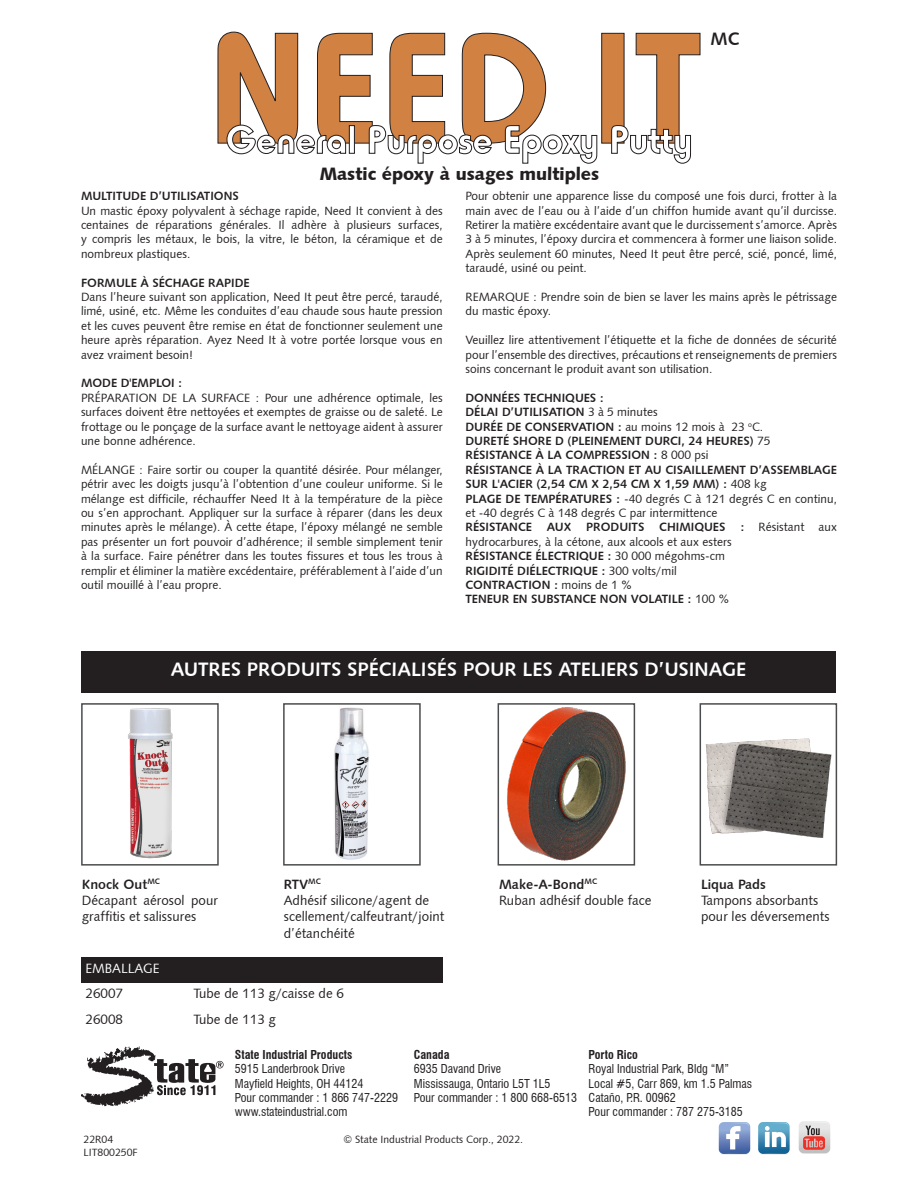
<style>
.page{position:relative;width:918px;height:1188px;background:#fff}
.page>*{position:absolute;margin:0;border:0;box-sizing:border-box;transform-origin:0 0}
.t1{font:19.5px "Humanist 531 BT Bold A";color:#fff}
.t2{font:18px "Humanist 531 BT Black A";color:#231f20}
.t3{font:18px "Humanist 531 BT Bold A";color:#231f20}
.t4{font:13.5px/16.2px "Humanist 531 BT Roman A";color:#231f20}
.t5{font:13.5px "Humanist 531 BT Bold A";color:#231f20}
.t6{font:13.5px "Humanist 531 BT Roman A";color:#fff}
.t7{font:12px/14.4px "Humanist 531 BT Roman A";color:#231f20;text-align:justify}
.t8{font:12px/14.4px "Humanist 531 BT Bold A";color:#231f20}
.t9{font:condensed 12px "Swiss 721 BT";color:#231f20}
.t10{font:700 condensed 12px "Swiss 721 BT";color:#231f20}
.t11{font:10.5px "Humanist 531 BT Roman A";color:#231f20}
.s1{font-family:"Humanist 531 BT Roman A"}
.s2{font-family:"Humanist 531 BT Bold A"}
</style>
<div class="page">
<div style="left:601px;top:33px;width:23px;height:110px;background:#d18243;border:1px solid #231f20"></div>
<svg style="left:218px;top:32px;width:379px;height:131px"></svg>
<svg style="left:611px;top:33px;width:89px;height:130px"></svg>
<div style="left:81px;top:957px;width:362px;height:26px;background:#231f20"></div>
<svg style="left:81px;top:1046px;width:143px;height:60px"></svg>
<svg style="left:718px;top:1122px;width:32px;height:33px"></svg>
<svg style="left:758px;top:1122px;width:32px;height:33px"></svg>
<svg style="left:798px;top:1121px;width:32px;height:33px"></svg>
<img style="left:128px;top:708px;width:45px;height:151px">
<div style="left:81px;top:703px;width:138px;height:163px;border:2px solid #4b4c4d"></div>
<img style="left:334px;top:707px;width:35px;height:153px">
<div style="left:283px;top:703px;width:138px;height:163px;border:2px solid #4b4c4d"></div>
<img style="left:507px;top:707px;width:119px;height:154px">
<div style="left:498px;top:703px;width:137px;height:163px;border:2px solid #4b4c4d"></div>
<img style="left:705px;top:738px;width:127px;height:100px">
<div style="left:700px;top:703px;width:137px;height:163px;border:2px solid #4b4c4d"></div>
<div style="left:81px;top:651px;width:754px;height:42px;background:#231f20"></div>
<p class="t2" style="left:320px;top:162px;width:281px">Mastic époxy à usages multiples</p>
<p class="t3" style="left:711px;top:28px;width:30px">MC</p>
<p class="t8" style="left:81px;top:189px;width:159px">MULTITUDE D’UTILISATIONS</p>
<p class="t7" style="left:81px;top:203px;width:363px">Un mastic époxy polyvalent à séchage rapide, Need It convient à des centaines de réparations générales. Il adhère à plusieurs surfaces, y compris les métaux, le bois, la vitre, le béton, la céramique et de nombreux plastiques.</p>
<p class="t8" style="left:81px;top:275px;width:170px">FORMULE À SÉCHAGE RAPIDE</p>
<p class="t7" style="left:81px;top:289px;width:363px">Dans l’heure suivant son application, Need It peut être percé, taraudé, limé, usiné, etc. Même les conduites d’eau chaude sous haute pression et les cuves peuvent être remise en état de fonctionner seulement une heure après réparation. Ayez Need It à votre portée lorsque vous en avez vraiment besoin!</p>
<p class="t8" style="left:81px;top:376px;width:103px">MODE D'EMPLOI :</p>
<p class="t7" style="left:81px;top:390px;width:363px">PRÉPARATION DE LA SURFACE : Pour une adhérence optimale, les surfaces doivent être nettoyées et exemptes de graisse ou de saleté. Le frottage ou le ponçage de la surface avant le nettoyage aident à assurer une bonne adhérence.</p>
<p class="t7" style="left:81px;top:462px;width:363px">MÉLANGE : Faire sortir ou couper la quantité désirée. Pour mélanger, pétrir avec les doigts jusqu’à l’obtention d’une couleur uniforme. Si le mélange est difficile, réchauffer Need It à la température de la pièce ou s’en approchant. Appliquer sur la surface à réparer (dans les deux minutes après le mélange). À cette étape, l’époxy mélangé ne semble pas présenter un fort pouvoir d’adhérence; il semble simplement tenir à la surface. Faire pénétrer dans les toutes fissures et tous les trous à remplir et éliminer la matière excédentaire, préférablement à l’aide d’un outil mouillé à l’eau propre.</p>
<p class="t7" style="left:465px;top:189px;width:373px">Pour obtenir une apparence lisse du composé une fois durci, frotter à la main avec de l’eau ou à l’aide d’un chiffon humide avant qu’il durcisse.<br>Retirer la matière excédentaire avant que le durcissement s’amorce. Après 3 à 5 minutes, l’époxy durcira et commencera à former une liaison solide.<br>Après seulement 60 minutes, Need It peut être percé, scié, poncé, limé, taraudé, usiné ou peint.</p>
<p class="t7" style="left:465px;top:289px;width:373px">REMARQUE : Prendre soin de bien se laver les mains après le pétrissage du mastic époxy.</p>
<p class="t7" style="left:465px;top:333px;width:373px">Veuillez lire attentivement l’étiquette et la fiche de données de sécurité pour l’ensemble des directives, précautions et renseignements de premiers soins concernant le produit avant son utilisation.</p>
<p class="t8" style="left:465px;top:390px;width:140px">DONNÉES TECHNIQUES :</p>
<p class="t8" style="left:465px;top:405px;width:194px">DÉLAI D’UTILISATION <span class="s1">3 à 5 minutes</span></p>
<p class="t8" style="left:465px;top:419px;width:299px">DURÉE DE CONSERVATION : <span class="s1">au moins 12 mois à 23</span> <sup>o</sup><span class="s1">C.</span></p>
<p class="t8" style="left:465px;top:433px;width:306px">DURETÉ SHORE D (PLEINEMENT DURCI, 24 HEURES) <span class="s1">75</span></p>
<p class="t8" style="left:465px;top:448px;width:245px">RÉSISTANCE À LA COMPRESSION : <span class="s1">8 000 psi</span></p>
<p class="t8" style="left:465px;top:462px;width:373px">RÉSISTANCE À LA TRACTION ET AU CISAILLEMENT D’ASSEMBLAGE<br>SUR L'ACIER (2,54 CM X 2,54 CM X 1,59 MM) : <span class="s1">408 kg</span></p>
<p class="t7" style="left:465px;top:491px;width:373px"><span class="s2">PLAGE DE TEMPÉRATURES :</span> -40 degrés C à 121 degrés C en continu, et -40 degrés C à 148 degrés C par intermittence</p>
<p class="t7" style="left:465px;top:520px;width:373px"><span class="s2">RÉSISTANCE AUX PRODUITS CHIMIQUES :</span> Résistant aux hydrocarbures, à la cétone, aux alcools et aux esters</p>
<p class="t8" style="left:465px;top:549px;width:261px">RÉSISTANCE ÉLECTRIQUE : <span class="s1">30 000 mégohms-cm</span></p>
<p class="t8" style="left:465px;top:563px;width:213px">RIGIDITÉ DIÉLECTRIQUE : <span class="s1">300 volts/mil</span></p>
<p class="t8" style="left:465px;top:577px;width:169px">CONTRACTION : <span class="s1">moins de 1 %</span></p>
<p class="t8" style="left:465px;top:592px;width:266px">TENEUR EN SUBSTANCE NON VOLATILE : <span class="s1">100 %</span></p>
<p class="t1" style="left:171px;top:657px;width:577px">AUTRES PRODUITS SPÉCIALISÉS POUR LES ATELIERS D’USINAGE</p>
<p class="t5" style="left:82px;top:876px;width:80px">Knock Out<sup>MC</sup></p>
<p class="t4" style="left:82px;top:892px;width:138px">Décapant aérosol pour graffitis et salissures</p>
<p class="t5" style="left:284px;top:876px;width:38px">RTV<sup>MC</sup></p>
<p class="t4" style="left:284px;top:892px;width:162px">Adhésif silicone/agent de scellement/calfeutrant/joint d’étanchéité</p>
<p class="t6" style="left:86px;top:960px;width:76px">EMBALLAGE</p>
<p class="t4" style="left:86px;top:985px;width:39px">26007</p>
<p class="t4" style="left:194px;top:985px;width:152px">Tube de 113 g/caisse de 6</p>
<p class="t4" style="left:86px;top:1011px;width:39px">26008</p>
<p class="t4" style="left:194px;top:1011px;width:84px">Tube de 113 g</p>
<p class="t5" style="left:499px;top:876px;width:100px">Make-A-Bond<sup>MC</sup></p>
<p class="t4" style="left:499px;top:892px;width:154px">Ruban adhésif double face</p>
<p class="t5" style="left:701px;top:876px;width:66px">Liqua Pads</p>
<p class="t4" style="left:701px;top:892px;width:130px">Tampons absorbants pour les déversements</p>
<p class="t10" style="left:235px;top:1047px;width:119px">State Industrial Products</p>
<p class="t9" style="left:235px;top:1062px;width:112px">5915 Landerbrook Drive</p>
<p class="t9" style="left:235px;top:1076px;width:130px">Mayfield Heights, OH 44124</p>
<p class="t9" style="left:235px;top:1091px;width:165px">Pour commander : 1 866 747-2229</p>
<p class="t9" style="left:235px;top:1105px;width:114px">www.stateindustrial.com</p>
<p class="t10" style="left:414px;top:1047px;width:37px">Canada</p>
<p class="t9" style="left:414px;top:1062px;width:89px">6935 Davand Drive</p>
<p class="t9" style="left:414px;top:1076px;width:138px">Mississauga, Ontario L5T 1L5</p>
<p class="t9" style="left:414px;top:1091px;width:165px">Pour commander : 1 800 668-6513</p>
<p class="t11" style="left:84px;top:1133px;width:31px">22R04</p>
<p class="t11" style="left:343px;top:1133px;width:181px">© State Industrial Products Corp., 2022.</p>
<p class="t11" style="left:84px;top:1145px;width:56px">LIT800250F</p>
<p class="t10" style="left:589px;top:1047px;width:51px">Porto Rico</p>
<p class="t9" style="left:589px;top:1062px;width:142px">Royal Industrial Park, Bldg “M”</p>
<p class="t9" style="left:589px;top:1076px;width:165px">Local #5, Carr 869, km 1.5 Palmas</p>
<p class="t9" style="left:589px;top:1091px;width:89px">Cataño, P.R. 00962</p>
<p class="t9" style="left:589px;top:1105px;width:156px">Pour commander : 787 275-3185</p>
</div>
